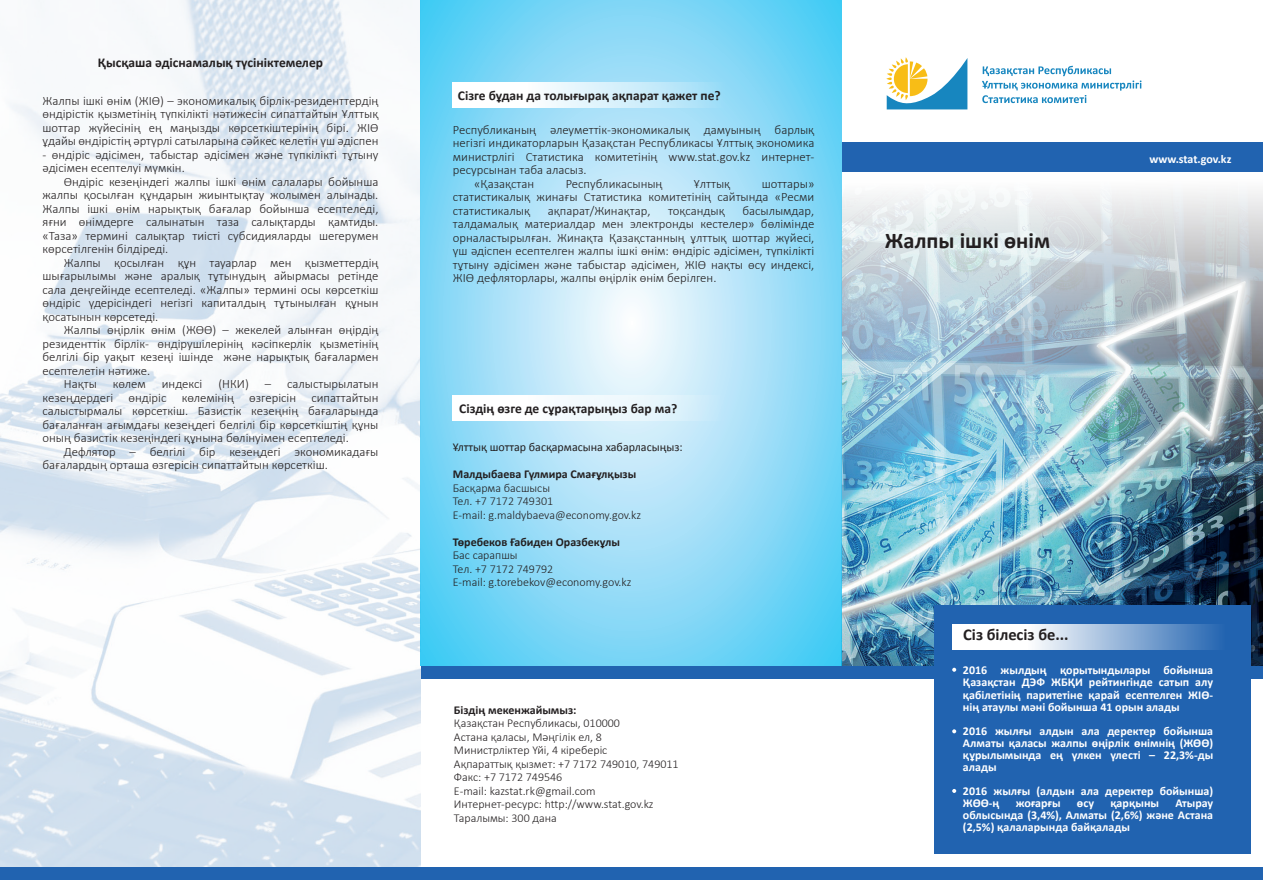
<style>
.page{position:relative;width:1263px;height:893px;background:#fff}
.page>*{position:absolute;margin:0;border:0;box-sizing:border-box;transform-origin:0 0}
.t1{font:700 22.5px "Calibri";color:#231f20}
.t2{font:700 16.5px "Calibri";color:#231f20}
.t3{font:700 13.5px "Calibri";color:#231f20}
.t4{font:300 12.75px/13.5px "Calibri";color:#231f20;text-align:justify}
.t5{font:700 12px/12px "Calibri";color:#fff;text-align:justify}
.t6{font:300 12px/13.5px "Calibri";color:#231f20}
.t7{font:700 12px "Calibri";color:#231f20}
.t8{font:12px "Calibri";color:#231f20}
</style>
<div class="page">
<img style="left:842px;top:191px;width:421px;height:475px">
<img style="left:0;top:0;width:421px;height:867px">
<svg style="left:421px;top:0;width:421px;height:665px;background:#97ddf7"></svg>
<svg style="left:452px;top:395px;width:273px;height:26px"></svg>
<div style="left:452px;top:83px;width:273px;height:25px;background:linear-gradient(to right,#fff,#a8e0f8)"></div>
<div style="left:0;top:867px;width:1263px;height:13px;background:#2163b0"></div>
<div style="left:421px;top:666px;width:842px;height:12px;background:#2163b0"></div>
<div style="left:935px;top:605px;width:316px;height:248px;background:#2163b0"></div>
<svg style="left:952px;top:624px;width:265px;height:25px;background:#b3c9e3"></svg>
<svg style="left:952px;top:668px;width:4px;height:4px"></svg>
<svg style="left:952px;top:789px;width:4px;height:4px"></svg>
<svg style="left:952px;top:729px;width:4px;height:4px"></svg>
<div style="left:842px;top:142px;width:421px;height:30px;background:#2163b0"></div>
<svg style="left:886px;top:57px;width:81px;height:52px"></svg>
<svg style="left:982px;top:66px;width:159px;height:37px"></svg>
<p class="t3" style="left:98px;top:54px;width:227px">Қысқаша әдіснамалық түсініктемелер</p>
<p class="t4" style="left:43px;top:94px;width:337px">Жалпы ішкі өнім (ЖІӨ) – экономикалық бірлік-резиденттердің өндірістік қызметінің түпкілікті нәтижесін сипаттайтын Ұлттық шоттар жүйесінің ең маңызды көрсеткіштерінің бірі. ЖІӨ ұдайы өндірістің әртүрлі сатыларына сәйкес келетін үш әдіспен</p>
<p class="t4" style="left:43px;top:148px;width:337px">- өндіріс әдісімен, табыстар әдісімен және түпкілікті тұтыну әдісімен есептелуі мүмкін.</p>
<p class="t4" style="left:43px;top:175px;width:337px;text-indent:21px">Өндіріс кезеңіндегі жалпы ішкі өнім салалары бойынша жалпы қосылған құндарын жиынтықтау жолымен алынады.<br>Жалпы ішкі өнім нарықтық бағалар бойынша есептеледі, яғни өнімдерге салынатын таза салықтарды қамтиды. «Таза» термині салықтар тиісті субсидияларды шегерумен көрсетілгенін бiлдiредi.</p>
<p class="t4" style="left:43px;top:256px;width:337px;text-indent:21px">Жалпы қосылған құн тауарлар мен қызметтердiң шығарылымы және аралық тұтынудың айырмасы ретінде сала деңгейінде есептеледі. «Жалпы» термині осы көрсеткіш өндіріс үдерісіндегі негізгі капиталдың тұтынылған құнын қосатынын көрсетеді.</p>
<p class="t4" style="left:64px;top:323px;width:316px">Жалпы өңірлік өнім (ЖӨӨ) – жекелей алынған өңірдің</p>
<p class="t4" style="left:43px;top:337px;width:337px">резиденттік бірлік- өндірушілерінің кәсіпкерлік қызметінің</p>
<p class="t4" style="left:43px;top:350px;width:337px">белгілі бір уақыт кезеңі ішінде және нарықтық бағалармен</p>
<p class="t4" style="left:43px;top:364px;width:109px">есептелетін нәтиже.</p>
<p class="t4" style="left:64px;top:377px;width:35px">Нақты</p>
<p class="t4" style="left:113px;top:377px;width:34px">көлем</p>
<p class="t4" style="left:162px;top:377px;width:42px">индексі</p>
<p class="t4" style="left:218px;top:377px;width:32px">(НКИ)</p>
<p class="t4" style="left:43px;top:377px;width:337px;text-indent:222px">– салыстырылатын кезеңдердегі өндіріс көлемінің өзгерісін сипаттайтын салыстырмалы көрсеткіш. Базистік кезеңнің бағаларында бағаланған ағымдағы кезеңдегі белгілі бір көрсеткіштің құны оның базистік кезеңіндегі құнына бөлінуімен есептеледі.</p>
<p class="t4" style="left:43px;top:445px;width:337px;text-indent:21px">Дефлятор – белгілі бір кезеңдегі экономикадағы бағалардың орташа өзгерісін сипаттайтын көрсеткіш.</p>
<p class="t3" style="left:458px;top:87px;width:264px">Сізге бұдан да толығырақ ақпарат қажет пе?</p>
<p class="t4" style="left:453px;top:123px;width:363px">Республиканың әлеуметтік-экономикалық дамуының барлық</p>
<p class="t4" style="left:453px;top:136px;width:363px">негізгі индикаторларын Қазақстан Республикасы Ұлттық экономика</p>
<p class="t4" style="left:453px;top:150px;width:363px">министрлігі Статистика комитетінің www.stat.gov.kz интернет-</p>
<p class="t4" style="left:453px;top:163px;width:135px">ресурсынан таба аласыз.</p>
<p class="t4" style="left:474px;top:177px;width:62px">«Қазақстан</p>
<p class="t4" style="left:566px;top:177px;width:98px">Республикасының</p>
<p class="t4" style="left:694px;top:177px;width:38px">Ұлттық</p>
<p class="t4" style="left:453px;top:177px;width:363px;text-indent:309px">шоттары» статистикалық жинағы Статистика комитетінің сайтында «Ресми статистикалық</p>
<p class="t4" style="left:548px;top:204px;width:104px">ақпарат/Жинақтар,</p>
<p class="t4" style="left:668px;top:204px;width:58px">тоқсандық</p>
<p class="t4" style="left:453px;top:204px;width:363px;text-indent:289px">басылымдар, талдамалық материалдар мен электронды кестелер» бөлімінде орналастырылған. Жинақта Қазақстанның ұлттық шоттар жүйесі, үш әдіспен есептелген жалпы ішкі өнім: өндіріс әдісімен, түпкілікті тұтыну әдісімен және табыстар әдісімен, ЖІӨ нақты өсу индексі, ЖІӨ дефляторлары, жалпы өңірлік өнім берілген.</p>
<p class="t3" style="left:459px;top:400px;width:220px">Сіздің өзге де сұрақтарыңыз бар ма?</p>
<p class="t8" style="left:453px;top:440px;width:231px">Ұлттық шоттар басқармасына хабарласыңыз:</p>
<p class="t7" style="left:453px;top:467px;width:185px">Малдыбаева Гүлмира Смағұлқызы</p>
<p class="t6" style="left:453px;top:481px;width:190px">Басқарма басшысы<br>Тел. +7 7172 749301<br>Е-mail: g.maldybaeva@economy.gov.kz</p>
<p class="t7" style="left:453px;top:534px;width:169px">Төребеков Ғабиден Оразбекұлы</p>
<p class="t6" style="left:453px;top:548px;width:180px">Бас сарапшы<br>Тел. +7 7172 749792<br>Е-mail: g.torebekov@economy.gov.kz</p>
<p class="t7" style="left:454px;top:702px;width:124px">Біздің мекенжайымыз:</p>
<p class="t6" style="left:454px;top:716px;width:226px">Қазақстан Республикасы, 010000<br>Астана қаласы, Мәңгілік ел, 8<br>Министрліктер Үйі, 4 кіреберіс<br>Ақпараттық қызмет: +7 7172 749010, 749011<br>Факс: +7 7172 749546<br>Е-mail: kazstat.rk@gmail.com<br>Интернет-ресурс: http://www.stat.gov.kz<br>Таралымы: 300 дана</p>
<h1 class="t1" style="left:885px;top:227px;width:167px">Жалпы ішкі өнім</h1>
<p class="t5" style="left:1149px;top:153px;width:84px">www.stat.gov.kz</p>
<p class="t2" style="left:963px;top:624px;width:107px">Сіз білесіз бе...</p>
<p class="t5" style="left:963px;top:664px;width:252px">2016 жылдың қорытындылары бойынша Қазақстан ДЭФ ЖБҚИ рейтингінде сатып алу қабілетінің паритетіне қарай есептелген ЖІӨ&shy;нің атаулы мәні бойынша 41 орын алады</p>
<p class="t5" style="left:963px;top:724px;width:252px">2016 жылғы алдын ала деректер бойынша Алматы қаласы жалпы өңірлік өнімнің (ЖӨӨ) құрылымында ең үлкен үлесті – 22,3%-ды алады</p>
<p class="t5" style="left:963px;top:784px;width:252px">2016 жылғы (алдын ала деректер бойынша)<br>ЖӨӨ-ң</p>
<p class="t5" style="left:963px;top:796px;width:252px;text-indent:212px">Атырау облысында (3,4%), Алматы (2,6%) және Астана (2,5%) қалаларында байқалады</p>
<p class="t5" style="left:1016px;top:796px;width:47px">жоғарғы</p>
<p class="t5" style="left:1077px;top:796px;width:19px">өсу</p>
<p class="t5" style="left:1110px;top:796px;width:50px">қарқыны</p>
</div>
